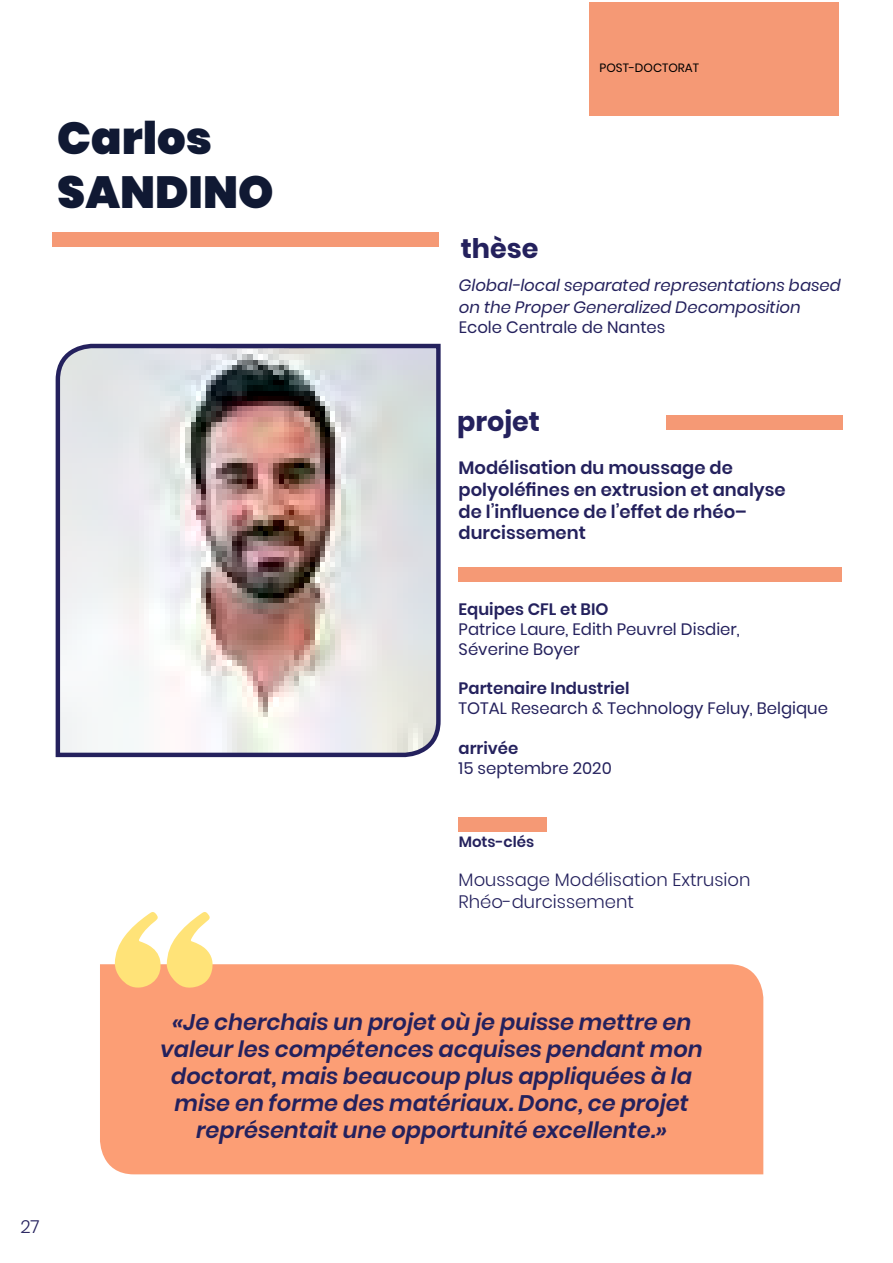
<style>
.page{position:relative;width:893px;height:1263px;background:#fff}
.page>*{position:absolute;margin:0;border:0;box-sizing:border-box;transform-origin:0 0}
.t1{font:900 45px/54px "Poppins";color:#101933}
.t2{font:700 27px "Poppins";color:#24215d}
.t3{font:italic 600 22.5px/27px "Poppins";color:#24215d;text-align:center}
.t4{font:600 18px/21.6px "Poppins";color:#24215d}
.t5{font:300 18px/21.6px "Poppins";color:#24215d}
.t6{font:16.5px/19.8px "Poppins";color:#24215d}
.t7{font:italic 16.5px/21.6px "Poppins";color:#24215d}
.t8{font:600 16.5px "Poppins";color:#24215d}
.t9{font:600 15px "Poppins";color:#24215d}
.t10{font:12px "Poppins";color:#000}
</style>
<div class="page">
<div style="left:100px;top:964px;width:663px;height:210px;background:#fc9e75"></div>
<div style="left:590px;top:2px;width:249px;height:114px;background:#f59975"></div>
<img style="left:55px;top:343px;width:386px;height:415px">
<div style="left:459px;top:567px;width:383px;height:15px;background:#f59975"></div>
<div style="left:666px;top:415px;width:176px;height:15px;background:#f59975"></div>
<div style="left:459px;top:817px;width:88px;height:14px;background:#f59975"></div>
<div style="left:52px;top:232px;width:387px;height:14px;background:#f59975"></div>
<svg style="left:115px;top:912px;width:99px;height:77px"></svg>
<h1 class="t1" style="left:57px;top:111px;width:218px">Carlos<br>SANDINO</h1>
<p class="t10" style="left:600px;top:61px;width:101px">POST-DOCTORAT</p>
<p class="t2" style="left:461px;top:233px;width:79px">thèse</p>
<p class="t7" style="left:459px;top:275px;width:384px">Global-local separated representations based on the Proper Generalized Decomposition</p>
<p class="t6" style="left:459px;top:317px;width:208px">Ecole Centrale de Nantes</p>
<p class="t2" style="left:457px;top:406px;width:84px">projet</p>
<p class="t4" style="left:459px;top:457px;width:329px">Modélisation du moussage de polyoléfines en extrusion et analyse de l’influence de l’effet de rhéo– durcissement</p>
<p class="t8" style="left:459px;top:600px;width:151px">Equipes CFL et BIO</p>
<p class="t6" style="left:459px;top:619px;width:283px">Patrice Laure, Edith Peuvrel Disdier,<br>Séverine Boyer</p>
<p class="t8" style="left:459px;top:679px;width:172px">Partenaire Industriel</p>
<p class="t6" style="left:459px;top:699px;width:371px">TOTAL Research &amp; Technology Feluy, Belgique</p>
<p class="t8" style="left:459px;top:738px;width:61px">arrivée</p>
<p class="t6" style="left:459px;top:758px;width:155px">15 septembre 2020</p>
<p class="t9" style="left:459px;top:833px;width:77px">Mots-clés</p>
<p class="t5" style="left:459px;top:869px;width:293px">Moussage Modélisation Extrusion<br>Rhéo-durcissement</p>
<p class="t5" style="left:20px;top:1215px;width:21px">27</p>
<p class="t3" style="left:160px;top:1008px;width:544px">«Je cherchais un projet où je puisse mettre en valeur les compétences acquises pendant mon doctorat, mais beaucoup plus appliquées à la mise en forme des matériaux. Donc, ce projet représentait une opportunité excellente.»</p>
</div>
